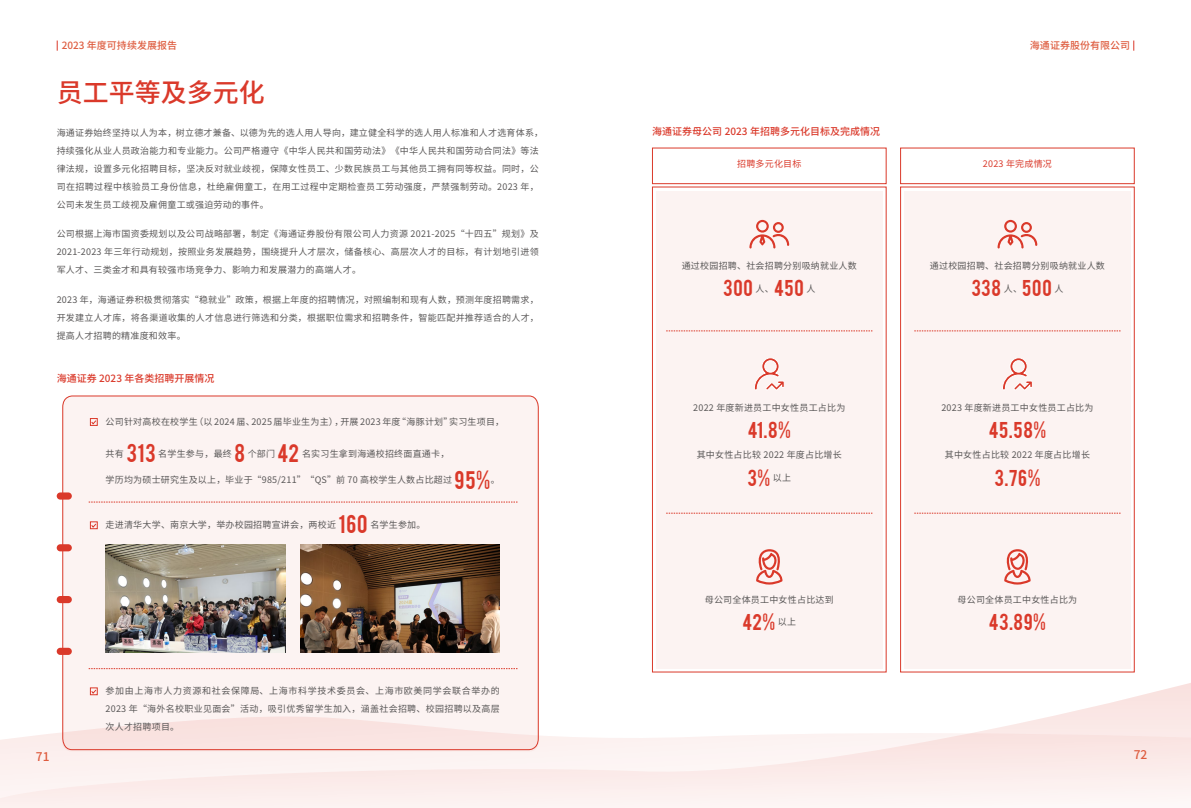
<style>
.page{position:relative;width:1191px;height:808px;background:#fff}
.page>*{position:absolute;margin:0;border:0;box-sizing:border-box;transform-origin:0 0}
.t1{font:500 26px "Source Han Sans CN";color:#da392a}
.t2{font:20px "Bebas";letter-spacing:.04em;color:#da392a}
.t3{font:18px "Bebas";letter-spacing:.045em;color:#da392a}
.t4{font:500 12px "Source Han Sans CN";color:#de5c3f}
.t5{font:500 10px "Source Han Sans CN";color:#da392a}
.t6{font:500 10px "Source Han Sans CN";color:#de5c3f}
.t7{font:9px/18px "Source Han Sans CN";letter-spacing:.025em;color:#595757;text-align:justify}
.t8{font:9px "Source Han Sans CN";letter-spacing:.025em;color:#da392a}
</style>
<div class="page">
<svg style="left:0;top:683px;width:1191px;height:125px;fill:#fcf2f1"></svg>
<svg style="left:62px;top:395px;width:477px;height:356px"></svg>
<div style="left:57px;top:492px;width:15px;height:8px;background:#da392a;border-radius:4px"></div>
<div style="left:57px;top:544px;width:15px;height:7px;background:#da392a;border-radius:4px"></div>
<div style="left:57px;top:596px;width:15px;height:7px;background:#da392a;border-radius:4px"></div>
<div style="left:57px;top:648px;width:15px;height:7px;background:#da392a;border-radius:4px"></div>
<svg style="left:89px;top:502px;width:428px;height:1px"></svg>
<svg style="left:89px;top:668px;width:428px;height:1px"></svg>
<svg style="left:90px;top:687px;width:8px;height:8px"></svg>
<svg style="left:90px;top:521px;width:8px;height:8px"></svg>
<svg style="left:90px;top:418px;width:8px;height:8px"></svg>
<div style="left:656px;top:191px;width:226px;height:477px;background:#fcf3f2"></div>
<div style="left:652px;top:187px;width:234px;height:485px;border:1px solid #da392a"></div>
<div style="left:904px;top:191px;width:226px;height:477px;background:#fcf3f2"></div>
<div style="left:900px;top:187px;width:234px;height:485px;border:1px solid #da392a"></div>
<svg style="left:666px;top:513px;width:206px;height:1px"></svg>
<svg style="left:666px;top:331px;width:206px;height:1px"></svg>
<svg style="left:914px;top:331px;width:206px;height:1px"></svg>
<svg style="left:914px;top:513px;width:206px;height:1px"></svg>
<div style="left:652px;top:148px;width:234px;height:36px;border:1px solid #da392a"></div>
<div style="left:900px;top:148px;width:234px;height:36px;border:1px solid #da392a"></div>
<svg style="left:749px;top:220px;width:40px;height:28px"></svg>
<svg style="left:997px;top:220px;width:40px;height:28px"></svg>
<svg style="left:756px;top:549px;width:26px;height:36px"></svg>
<svg style="left:1004px;top:549px;width:26px;height:36px"></svg>
<svg style="left:755px;top:358px;width:29px;height:32px"></svg>
<svg style="left:1002px;top:358px;width:30px;height:32px"></svg>
<img style="left:106px;top:544px;width:180px;height:109px">
<img style="left:300px;top:544px;width:200px;height:108px">
<p class="t6" style="left:62px;top:40px;width:117px">2023 年度可持续发展报告</p>
<p class="t6" style="left:1030px;top:40px;width:101px">海通证券股份有限公司</p>
<h1 class="t1" style="left:57px;top:77px;width:209px">员工平等及多元化</h1>
<p class="t7" style="left:57px;top:124px;width:488px;text-align:left">海通证券始终坚持以人为本，树立德才兼备、以德为先的选人用人导向，建立健全科学的选人用人标准和人才选育体系，持续强化从业人员政治能力和专业能力。公司严格遵守《中华人民共和国劳动法》《中华人民共和国劳动合同法》等法律法规，设置多元化招聘目标，坚决反对就业歧视，保障女性员工、少数民族员工与其他员工拥有同等权益。同时，公司在招聘过程中核验员工身份信息，杜绝雇佣童工，在用工过程中定期检查员工劳动强度，严禁强制劳动。2023 年，公司未发生员工歧视及雇佣童工或强迫劳动的事件。</p>
<p class="t7" style="left:57px;top:225px;width:483px">公司根据上海市国资委规划以及公司战略部署，制定《海通证券股份有限公司人力资源 2021-2025“十四五”规划》及2021-2023 年三年行动规划，按照业务发展趋势，围绕提升人才层次，储备核心、高层次人才的目标，有计划地引进领军人才、三类金才和具有较强市场竞争力、影响力和发展潜力的高端人才。</p>
<p class="t7" style="left:57px;top:290px;width:484px">2023 年，海通证券积极贯彻落实“稳就业”政策，根据上年度的招聘情况，对照编制和现有人数，预测年度招聘需求，开发建立人才库，将各渠道收集的人才信息进行筛选和分类，根据职位需求和招聘条件，智能匹配并推荐适合的人才，提高人才招聘的精准度和效率。</p>
<p class="t5" style="left:57px;top:372px;width:159px">海通证券 2023 年各类招聘开展情况</p>
<p class="t7" style="left:106px;top:413px;width:400px">公司针对高校在校学生（以 2024 届、2025 届毕业生为主），开展 2023 年度“海豚计划”实习生项目，</p>
<p class="t7" style="left:106px;top:445px;width:20px">共有</p>
<h2 class="t2" style="left:126px;top:439px;width:31px">313</h2>
<p class="t7" style="left:158px;top:445px;width:75px">名学生参与，最终</p>
<h2 class="t2" style="left:234px;top:439px;width:12px">8</h2>
<p class="t7" style="left:248px;top:445px;width:29px">个部门</p>
<h2 class="t2" style="left:278px;top:439px;width:23px">42</h2>
<p class="t7" style="left:302px;top:445px;width:149px">名实习生拿到海通校招终面直通卡，</p>
<p class="t7" style="left:106px;top:471px;width:348px">学历均为硕士研究生及以上，毕业于“985/211”“QS”前 70 高校学生人数占比超过</p>
<h2 class="t2" style="left:454px;top:465px;width:37px">95%</h2>
<p class="t7" style="left:491px;top:471px;width:10px">。</p>
<p class="t7" style="left:106px;top:516px;width:232px">走进清华大学、南京大学，举办校园招聘宣讲会，两校近</p>
<h2 class="t2" style="left:338px;top:510px;width:31px">160</h2>
<p class="t7" style="left:370px;top:516px;width:57px">名学生参加。</p>
<p class="t7" style="left:106px;top:682px;width:396px">参加由上海市人力资源和社会保障局、上海市科学技术委员会、上海市欧美同学会联合举办的2023 年“海外名校职业见面会”活动，吸引优秀留学生加入，涵盖社会招聘、校园招聘以及高层次人才招聘项目。</p>
<p class="t5" style="left:652px;top:125px;width:229px">海通证券母公司 2023 年招聘多元化目标及完成情况</p>
<p class="t8" style="left:737px;top:159px;width:66px">招聘多元化目标</p>
<p class="t8" style="left:983px;top:159px;width:71px">2023 年完成情况</p>
<p class="t7" style="left:681px;top:257px;width:177px">通过校园招聘、社会招聘分别吸纳就业人数</p>
<h3 class="t3" style="left:723px;top:275px;width:94px">300 <sup>人、</sup>450 <sup>人</sup></h3>
<p class="t7" style="left:930px;top:257px;width:177px">通过校园招聘、社会招聘分别吸纳就业人数</p>
<h3 class="t3" style="left:971px;top:275px;width:94px">338 <sup>人、</sup>500 <sup>人</sup></h3>
<p class="t7" style="left:693px;top:399px;width:154px">2022 年度新进员工中女性员工占比为</p>
<h3 class="t3" style="left:748px;top:417px;width:44px">41.8%</h3>
<p class="t7" style="left:696px;top:446px;width:147px">其中女性占比较 2022 年度占比增长</p>
<h3 class="t3" style="left:747px;top:464px;width:45px">3% <sup>以上</sup></h3>
<p class="t7" style="left:941px;top:399px;width:154px">2023 年度新进员工中女性员工占比为</p>
<h3 class="t3" style="left:988px;top:417px;width:59px">45.58%</h3>
<p class="t7" style="left:945px;top:446px;width:147px">其中女性占比较 2022 年度占比增长</p>
<h3 class="t3" style="left:994px;top:464px;width:48px">3.76%</h3>
<p class="t7" style="left:705px;top:590px;width:130px">母公司全体员工中女性占比达到</p>
<h3 class="t3" style="left:742px;top:608px;width:55px">42% <sup>以上</sup></h3>
<p class="t7" style="left:957px;top:590px;width:121px">母公司全体员工中女性占比为</p>
<h3 class="t3" style="left:988px;top:609px;width:59px">43.89%</h3>
<h3 class="t4" style="left:36px;top:749px;width:15px">71</h3>
<h3 class="t4" style="left:1133px;top:748px;width:15px">72</h3>
</div>
